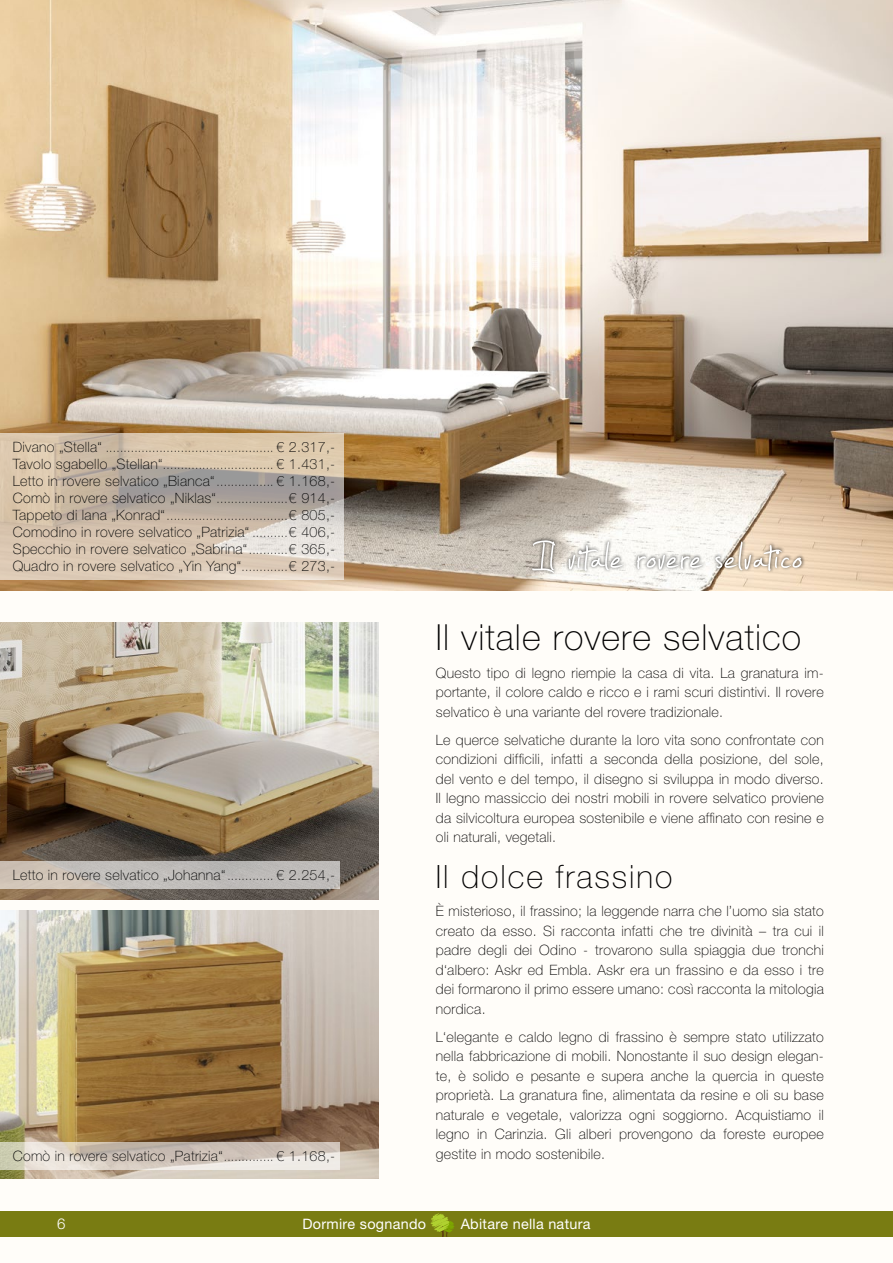
<style>
.page{position:relative;width:893px;height:1263px;background:#fffdf9}
.page>*{position:absolute;margin:0;border:0;box-sizing:border-box;transform-origin:0 0}
.t1{font:84px "Jellyka Estrya's Handwriting";letter-spacing:.02em;color:#fff}
.t2{font:100 36px "Helvetica Neue LT Pro";letter-spacing:.03em;color:#000}
.t3{font:100 32.1px "Helvetica Neue LT Pro";letter-spacing:.06em;color:#000}
.t4{font:300 15px "Helvetica Neue LT Pro";color:#fff}
.t5{font:14.4px "Helvetica Neue LT Pro";letter-spacing:.02em;color:#fff}
.t6{font:100 14.25px/19.5px "Helvetica Neue LT Pro";letter-spacing:.02em;color:#000;text-align:justify}
.t7{font:100 12px "Helvetica Neue LT Pro";color:#000}
.s1{font-size:14.25px}
.s2{font-size:12px}
</style>
<div class="page">
<img style="left:0;top:0;width:893px;height:590px">
<img style="left:0;top:910px;width:378px;height:268px">
<img style="left:0;top:623px;width:378px;height:276px">
<div style="left:529px;top:537px;width:276px;height:39px;background:#000;opacity:.75"></div>
<div style="left:0;top:1211px;width:893px;height:26px;background:#797c12"></div>
<svg style="left:430px;top:1213px;width:24px;height:24px"></svg>
<div style="left:0;top:861px;width:340px;height:28px;background:linear-gradient(to right,#cec4b9,#b8b8b8)"></div>
<svg style="left:0;top:1142px;width:340px;height:27px;background:#d6cec3"></svg>
<svg style="left:0;top:433px;width:344px;height:147px;background:#cfc0ae"></svg>
<p class="t7" style="left:13px;top:441px;width:324px"><span class="s1">Divano „Stella“</span> ............................................... <span class="s1">€ 2.317,-</span></p>
<p class="t6" style="left:13px;top:455px;width:324px;line-height:17.1px">Tavolo sgabello „Stellan“<span class="s2">...............................</span> € 1.431,- Letto in rovere selvatico „Bianca“<span class="s2">................</span> € 1.168,- Comò in rovere selvatico „Niklas“<span class="s2">....................</span>€ 914,-</p>
<p class="t7" style="left:13px;top:509px;width:324px"><span class="s1">Tappeto di lana „Konrad“</span>..................................<span class="s1">€ 805,-</span></p>
<p class="t6" style="left:13px;top:523px;width:324px;line-height:17.1px">Comodino in rovere selvatico „Patrizia“ <span class="s2">..........</span>€ 406,- Specchio in rovere selvatico „Sabrina“<span class="s2">...........</span>€ 365,- Quadro in rovere selvatico „Yin Yang“<span class="s2">.............</span>€ 273,-</p>
<p class="t6" style="left:13px;top:865px;width:324px">Letto in rovere selvatico „Johanna“<span class="s2">.............</span> € 2.254,-</p>
<p class="t6" style="left:13px;top:1146px;width:324px">Comò in rovere selvatico „Patrizia“<span class="s2">..............</span> € 1.168,-</p>
<h1 class="t1" style="left:535px;top:522px;width:269px">Il vitale rovere selvatico</h1>
<h2 class="t2" style="left:436px;top:616px;width:367px">Il vitale rovere selvatico</h2>
<p class="t6" style="left:436px;top:663px;width:390px">Questo tipo di legno riempie la casa di vita. La granatura im&shy;portante, il colore caldo e ricco e i rami scuri distintivi. Il rovere selvatico è una variante del rovere tradizionale.</p>
<p class="t6" style="left:436px;top:730px;width:390px">Le querce selvatiche durante la loro vita sono confrontate con condizioni difficili, infatti a seconda della posizione, del sole, del vento e del tempo, il disegno si sviluppa in modo diverso.<br>Il legno massiccio dei nostri mobili in rovere selvatico proviene da silvicoltura europea sostenibile e viene affinato con resine e oli naturali, vegetali.</p>
<h3 class="t3" style="left:436px;top:858px;width:238px">Il dolce frassino</h3>
<p class="t6" style="left:436px;top:901px;width:390px">È misterioso, il frassino; la leggende narra che l’uomo sia stato creato da esso. Si racconta infatti che tre divinità – tra cui il padre degli dei Odino - trovarono sulla spiaggia due tronchi d‘albero: Askr ed Embla. Askr era un frassino e da esso i tre dei formarono il primo essere umano: così racconta la mitologia nordica.</p>
<p class="t6" style="left:436px;top:1027px;width:390px">L‘elegante e caldo legno di frassino è sempre stato utilizzato nella fabbricazione di mobili. Nonostante il suo design elegan&shy;te, è solido e pesante e supera anche la quercia in queste proprietà. La granatura fine, alimentata da resine e oli su base naturale e vegetale, valorizza ogni soggiorno. Acquistiamo il legno in Carinzia. Gli alberi provengono da foreste europee gestite in modo sostenibile.</p>
<p class="t4" style="left:57px;top:1215px;width:10px">6</p>
<p class="t5" style="left:302px;top:1215px;width:125px">Dormire sognando</p>
<p class="t5" style="left:461px;top:1215px;width:131px">Abitare nella natura</p>
</div>
